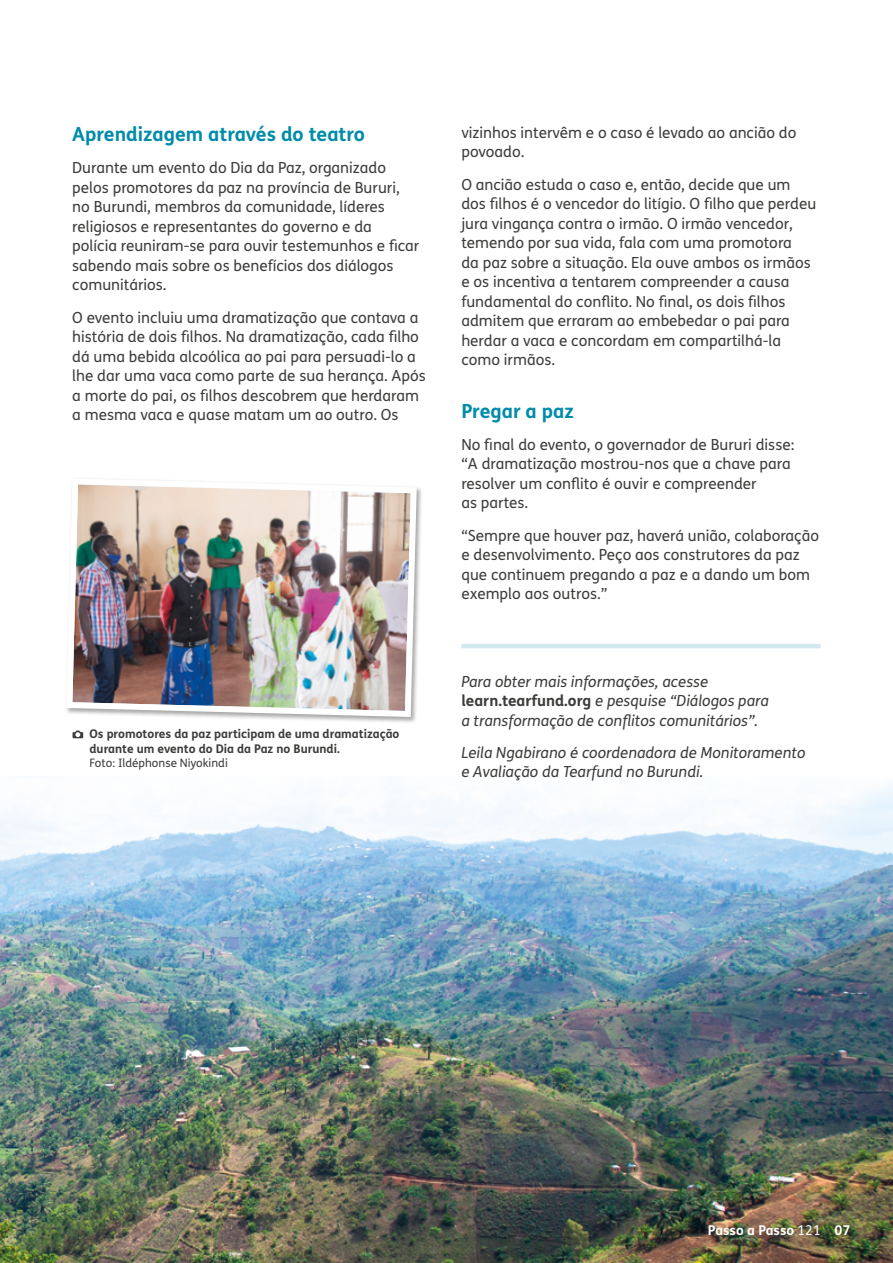
<style>
.page{position:relative;width:893px;height:1263px;background:#fff}
.page>*{position:absolute;margin:0;border:0;box-sizing:border-box;transform-origin:0 0}
.Heading_2__2aft_befo{font:700 19.5px "FS Me";color:#008caa}
.Body{font:15.3px/19.5px "FS Me";color:#3c3c3b}
.Article_end_details{font:italic 15.3px/19.5px "FS Me";color:#3c3c3b}
.Body-2{font:italic 15.3px/19.5px "FS Me";color:#3c3c3b}
.t1{font:700 13.5px "FS Me";color:#fff}
.Photo_caption{font:700 12px/14.2px "FS Me";color:#3c3c3b}
.Photo_caption-2{font:11.7px "FS Me";color:#3c3c3b}
.s1{font-weight:700;font-style:normal}
.s2{font-weight:400}
</style>
<div class="page">
<img style="left:0;top:783px;width:893px;height:480px">
<hr style="left:461px;top:644px;width:360px;height:4px;background:#d3e7ef">
<div style="left:65px;top:477px;width:358px;height:246px;background:#000;opacity:.35"></div>
<img style="left:65px;top:477px;width:355px;height:243px">
<svg style="left:73px;top:730px;width:10px;height:8px"></svg>
<h2 class="Heading_2__2aft_befo" style="left:72px;top:119px;width:294px">Aprendizagem através do teatro</h2>
<p class="Body" style="left:72px;top:158px;width:349px">Durante um evento do Dia da Paz, organizado pelos promotores da paz na província de Bururi, no Burundi, membros da comunidade, líderes religiosos e representantes do governo e da polícia reuniram-se para ouvir testemunhos e ficar sabendo mais sobre os benefícios dos diálogos comunitários.</p>
<p class="Body" style="left:72px;top:307px;width:355px">O evento incluiu uma dramatização que contava a história de dois filhos. Na dramatização, cada filho dá uma bebida alcoólica ao pai para persuadi-lo a lhe dar uma vaca como parte de sua herança. Após a morte do pai, os filhos descobrem que herdaram a mesma vaca e quase matam um ao outro. Os</p>
<p class="Photo_caption" style="left:90px;top:726px;width:311px">Os promotores da paz participam de uma dramatização durante um evento do Dia da Paz no Burundi.</p>
<p class="Photo_caption-2" style="left:90px;top:755px;width:140px">Foto: Ildéphonse Niyokindi</p>
<p class="Body" style="left:461px;top:123px;width:337px">vizinhos intervêm e o caso é levado ao ancião do povoado.</p>
<p class="Body" style="left:461px;top:174px;width:356px">O ancião estuda o caso e, então, decide que um dos filhos é o vencedor do litígio. O filho que perdeu jura vingança contra o irmão. O irmão vencedor, temendo por sua vida, fala com uma promotora<br>da paz sobre a situação. Ela ouve ambos os irmãos e os incentiva a tentarem compreender a causa fundamental do conflito. No final, os dois filhos admitem que erraram ao embebedar o pai para herdar a vaca e concordam em compartilhá-la como irmãos.</p>
<h2 class="Heading_2__2aft_befo" style="left:461px;top:395px;width:114px">Pregar a paz</h2>
<p class="Body" style="left:461px;top:434px;width:334px">No final do evento, o governador de Bururi disse: “A dramatização mostrou-nos que a chave para resolver um conflito é ouvir e compreender<br>as partes.</p>
<p class="Body" style="left:461px;top:525px;width:359px">“Sempre que houver paz, haverá união, colaboração e desenvolvimento. Peço aos construtores da paz que continuem pregando a paz e a dando um bom exemplo aos outros.”</p>
<p class="Article_end_details" style="left:461px;top:671px;width:309px">Para obter mais informações, acesse <span class="s1">learn.tearfund.org</span> e pesquise “Diálogos para a transformação de conflitos comunitários”.</p>
<p class="Body-2" style="left:461px;top:742px;width:346px">Leila Ngabirano é coordenadora de Monitoramento e Avaliação da Tearfund no Burundi.</p>
<p class="t1" style="left:708px;top:1220px;width:144px">Passo a Passo <span class="s2">121</span> 07</p>
</div>
